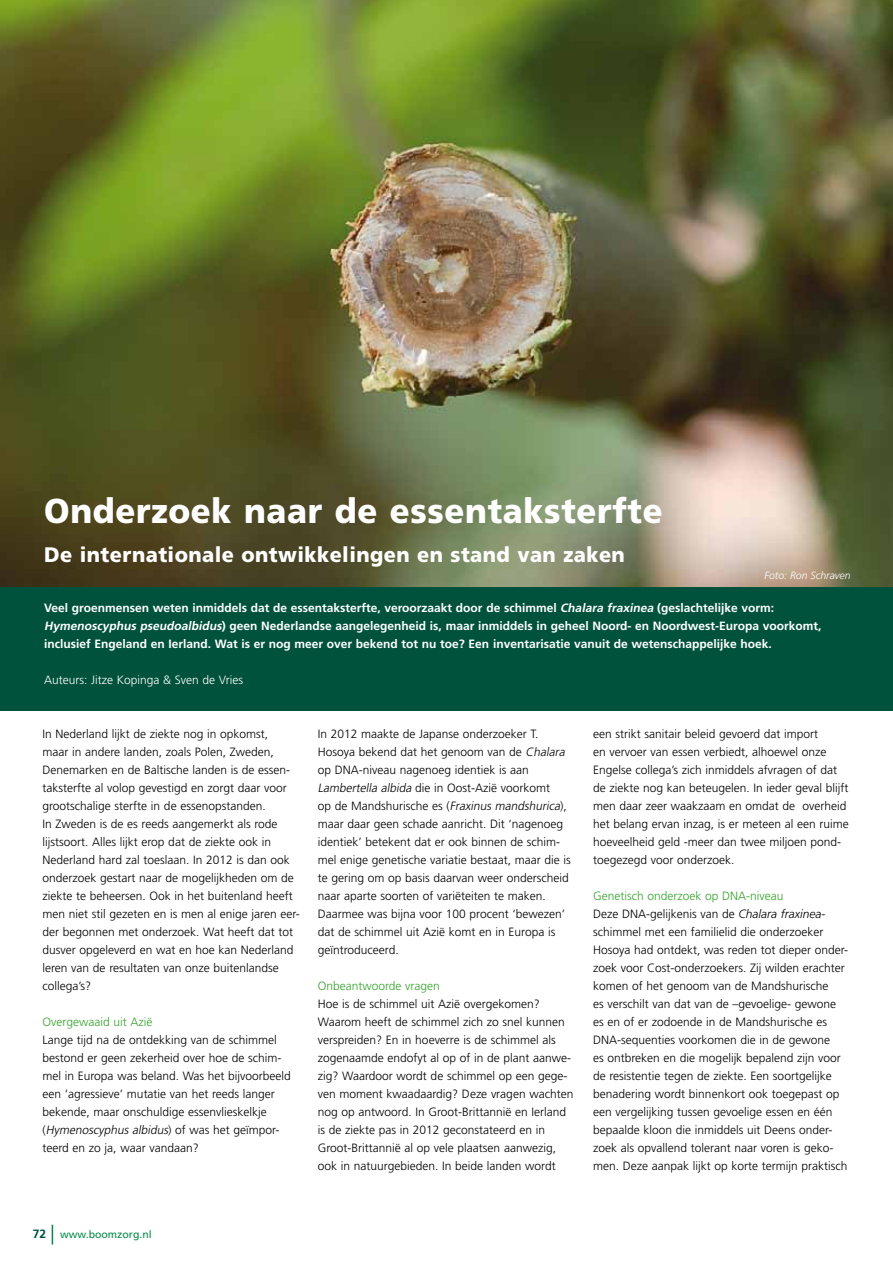
<style>
.page{position:relative;width:893px;height:1263px;background:#fff}
.page>*{position:absolute;margin:0;border:0;box-sizing:border-box;transform-origin:0 0}
.t1{font:900 34.5px "Frutiger";letter-spacing:.02em;color:#fff;scale:.95 1}
.t2{font:900 21px "Frutiger";letter-spacing:.02em;color:#fff;scale:.95 1}
.t3{font:300 12px/18px "Frutiger";color:#000}
.t4{font:700 12px/18px "Frutiger";color:#fff}
.t5{font:300 12px "Frutiger";color:#35a32c}
.t6{font:300 12px "Frutiger";color:#fff}
.t7{font:10.5px "Frutiger";color:#008b45}
.t8{font:italic 300 10.5px "Frutiger";color:#fff}
.s1{font-style:italic}
.s2{color:#35a32c}
.s3{font-weight:700;font-size:12px;color:#00523c}
</style>
<div class="page">
<svg style="left:52px;top:1225px;width:1px;height:19px"></svg>
<img style="left:0;top:0;width:893px;height:587px">
<div style="left:0;top:587px;width:893px;height:124px;background:#00523c"></div>
<h1 class="t1" style="left:44px;top:490px;width:653px">Onderzoek naar de essentaksterfte</h1>
<h2 class="t2" style="left:44px;top:542px;width:613px">De internationale ontwikkelingen en stand van zaken</h2>
<p class="t8" style="left:764px;top:569px;width:88px">Foto: Ron Schraven</p>
<p class="t4" style="left:44px;top:599px;width:779px">Veel groenmensen weten inmiddels dat de essentaksterfte, veroorzaakt door de schimmel <span class="s1">Chalara fraxinea</span> (geslachtelijke vorm:<br><span class="s1">Hymenoscyphus pseudoalbidus</span>) geen Nederlandse aangelegenheid is, maar inmiddels in geheel Noord- en Noordwest-Europa voorkomt, inclusief Engeland en Ierland. Wat is er nog meer over bekend tot nu toe? Een inventarisatie vanuit de wetenschappelijke hoek.</p>
<p class="t6" style="left:44px;top:673px;width:200px">Auteurs: Jitze Kopinga &amp; Sven de Vries</p>
<p class="t3" style="left:43px;top:725px;width:259px">In Nederland lijkt de ziekte nog in opkomst,<br>maar in andere landen, zoals Polen, Zweden, Denemarken en de Baltische landen is de essen&shy;taksterfte al volop gevestigd en zorgt daar voor grootschalige sterfte in de essenopstanden.<br>In Zweden is de es reeds aangemerkt als rode lijstsoort. Alles lijkt erop dat de ziekte ook in Nederland hard zal toeslaan. In 2012 is dan ook onderzoek gestart naar de mogelijkheden om de ziekte te beheersen. Ook in het buitenland heeft men niet stil gezeten en is men al enige jaren eer&shy;der begonnen met onderzoek. Wat heeft dat tot dusver opgeleverd en wat en hoe kan Nederland leren van de resultaten van onze buitenlandse collega’s?</p>
<p class="t5" style="left:43px;top:1015px;width:112px">Overgewaaid uit Azië</p>
<p class="t3" style="left:43px;top:1031px;width:250px">Lange tijd na de ontdekking van de schimmel bestond er geen zekerheid over hoe de schim&shy;mel in Europa was beland. Was het bijvoorbeeld een ‘agressieve’ mutatie van het reeds langer bekende, maar onschuldige essenvlieskelkje<br>( <span class="s1">Hymenoscyphus albidus</span>) o f wa s h e t g eï m p o r&shy;teerd en zo ja, waar vandaan?</p>
<p class="t3" style="left:318px;top:725px;width:255px">In 2012 maakte de Japanse onderzoeker T.<br>Hosoya bekend dat het genoom van de <span class="s1">Chalara </span>op DNA-niveau nagenoeg identiek is aan <span class="s1">Lambertella albida</span> die in Oost-Azië voorkomt<br>o p d e M a n d s h u r i sc h e es ( <span class="s1">Fraxinus mandshurica</span>) , maar daar geen schade aanricht. Dit ‘nagenoeg identiek’ betekent dat er ook binnen de schim&shy;mel enige genetische variatie bestaat, maar die is te gering om op basis daarvan weer onderscheid naar aparte soorten of variëteiten te maken.<br>Daarmee was bijna voor 100 procent ‘bewezen’ dat de schimmel uit Azië komt en in Europa is geïntroduceerd.</p>
<p class="t5" style="left:318px;top:979px;width:124px">Onbeantwoorde vragen</p>
<p class="t3" style="left:318px;top:995px;width:257px">Hoe is de schimmel uit Azië overgekomen?<br>Waarom heeft de schimmel zich zo snel kunnen verspreiden? En in hoeverre is de schimmel als zogenaamde endofyt al op of in de plant aanwe&shy;zig? Waardoor wordt de schimmel op een gege&shy;ven moment kwaadaardig? Deze vragen wachten nog op antwoord. In Groot-Brittannië en Ierland is de ziekte pas in 2012 geconstateerd en in Groot-Brittannië al op vele plaatsen aanwezig, ook in natuurgebieden. In beide landen wordt</p>
<p class="t3" style="left:593px;top:725px;width:257px">een strikt sanitair beleid gevoerd dat import<br>en vervoer van essen verbiedt, alhoewel onze Engelse collega’s zich inmiddels afvragen of dat de ziekte nog kan beteugelen. In ieder geval blijft men daar zeer waakzaam en omdat de overheid het belang ervan inzag, is er meteen al een ruime hoeveelheid geld -meer dan twee miljoen pond&shy;toegezegd voor onderzoek.</p>
<p class="t3" style="left:593px;top:887px;width:256px"><span class="s2">Genetisch onderzoek op DNA-niveau<br></span>Deze DNA-gelijkenis van de <span class="s1">Chalara fraxinea&shy;</span>schimmel met een familielid die onderzoeker Hosoya had ontdekt, was reden tot dieper onder&shy;zoek voor Cost-onderzoekers. Zij wilden erachter komen of het genoom van de Mandshurische<br>es verschilt van dat van de –gevoelige- gewone es en of er zodoende in de Mandshurische es DNA-sequenties voorkomen die in de gewone<br>es ontbreken en die mogelijk bepalend zijn voor de resistentie tegen de ziekte. Een soortgelijke benadering wordt binnenkort ook toegepast op een vergelijking tussen gevoelige essen en één bepaalde kloon die inmiddels uit Deens onder&shy;zoek als opvallend tolerant naar voren is geko&shy;men. Deze aanpak lijkt op korte termijn praktisch</p>
<p class="t7" style="left:33px;top:1228px;width:120px"><span class="s3">72</span> www.boomzorg.nl</p>
</div>
